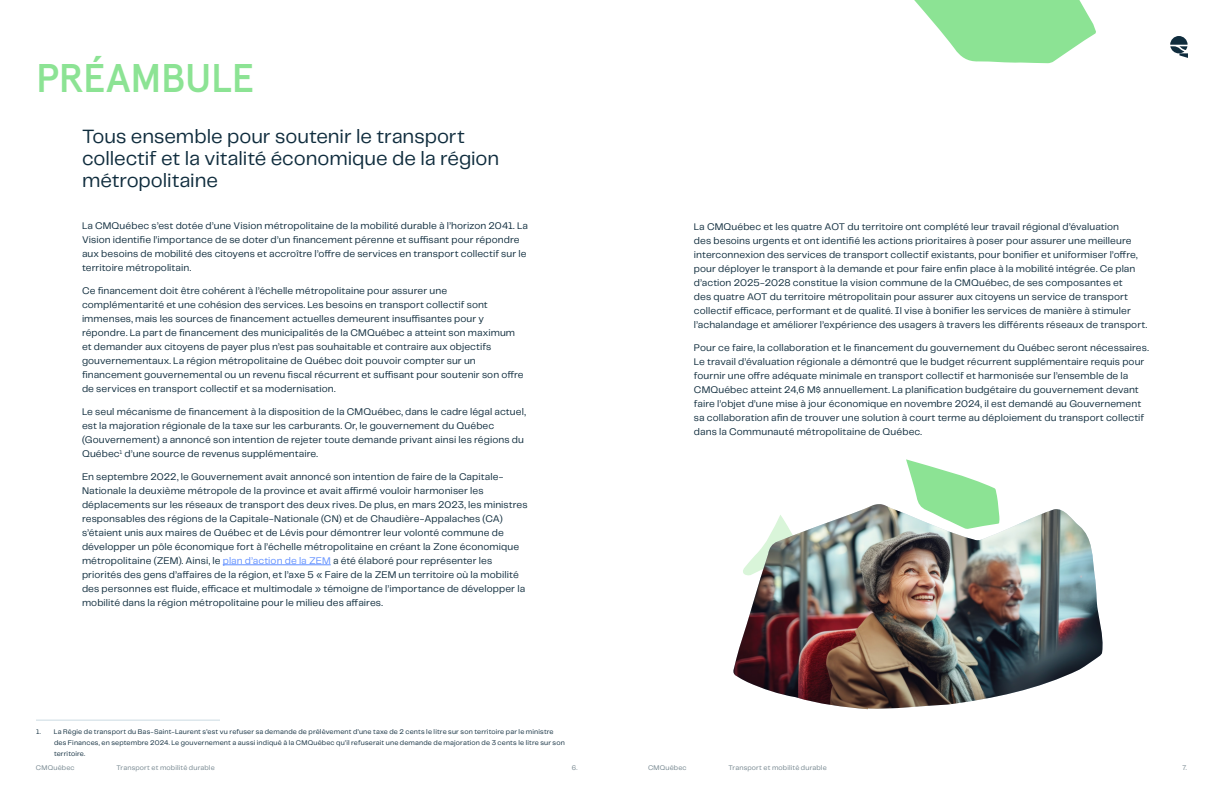
<style>
.page{position:relative;width:1224px;height:792px;background:#fff}
.page>*{position:absolute;margin:0;border:0;box-sizing:border-box;transform-origin:0 0}
.Apercu_-_40{font:500 40px "Apercu";letter-spacing:-.01em;color:#8ce394}
.PP_Telegarph_-_20{font:20px/22px "PP Telegraf";letter-spacing:-.005em;color:#0f2c3d}
.PP_Telegraph_-_10pt{font:10px/14px "PP Telegraf";letter-spacing:.01em;color:#0f2c3d}
.Note-bas-page{font:7px/11px "PP Telegraf";letter-spacing:.02em;color:#0f2c3d}
.t1{font:7px "PP Telegraf";letter-spacing:.02em;color:#72838c}
.s1{color:#6190ff}
</style>
<div class="page">
<svg style="left:1170px;top:36px;width:18px;height:22px"></svg>
<hr style="left:36px;top:720px;width:184px;height:1px;background:#cadae2">
<hr style="left:223px;top:565px;width:108px;height:1px;background:#6190ff">
<img style="left:733px;top:504px;width:370px;height:205px">
<svg style="left:906px;top:459px;width:94px;height:70px"></svg>
<svg style="left:914px;top:0;width:182px;height:63px"></svg>
<p class="Apercu_-_40" style="left:36px;top:47px;width:220px">PRÉAMBULE</p>
<p class="PP_Telegarph_-_20" style="left:82px;top:124px;width:419px">Tous ensemble pour soutenir le transport collectif et la vitalité économique de la région métropolitaine</p>
<p class="PP_Telegraph_-_10pt" style="left:82px;top:218px;width:447px">La CMQuébec s’est dotée d’une Vision métropolitaine de la mobilité durable à l’horizon 2041. La Vision identifie l’importance de se doter d’un financement pérenne et suffisant pour répondre aux besoins de mobilité des citoyens et accroître l’offre de services en transport collectif sur le territoire métropolitain.</p>
<p class="PP_Telegraph_-_10pt" style="left:82px;top:283px;width:443px">Ce financement doit être cohérent à l’échelle métropolitaine pour assurer une complémentarité et une cohésion des services. Les besoins en transport collectif sont immenses, mais les sources de financement actuelles demeurent insuffisantes pour y répondre. La part de financement des municipalités de la CMQuébec a atteint son maximum et demander aux citoyens de payer plus n’est pas souhaitable et contraire aux objectifs gouvernementaux. La région métropolitaine de Québec doit pouvoir compter sur un financement gouvernemental ou un revenu fiscal récurrent et suffisant pour soutenir son offre de services en transport collectif et sa modernisation.</p>
<p class="PP_Telegraph_-_10pt" style="left:82px;top:404px;width:445px">Le seul mécanisme de financement à la disposition de la CMQuébec, dans le cadre légal actuel, est la majoration régionale de la taxe sur les carburants. Or, le gouvernement du Québec (Gouvernement) a annoncé son intention de rejeter toute demande privant ainsi les régions du Québec<sup>1</sup> d’une source de revenus supplémentaire.</p>
<p class="PP_Telegraph_-_10pt" style="left:82px;top:469px;width:447px">En septembre 2022, le Gouvernement avait annoncé son intention de faire de la Capitale-Nationale la deuxième métropole de la province et avait affirmé vouloir harmoniser les déplacements sur les réseaux de transport des deux rives. De plus, en mars 2023, les ministres responsables des régions de la Capitale-Nationale (CN) et de Chaudière-Appalaches (CA) s’étaient unis aux maires de Québec et de Lévis pour démontrer leur volonté commune de développer un pôle économique fort à l’échelle métropolitaine en créant la Zone économique métropolitaine (ZEM). Ainsi, le <span class="s1">plan d’action de la ZEM</span> a été élaboré pour représenter les priorités des gens d’affaires de la région, et l’axe 5 « Faire de la ZEM un territoire où la mobilité des personnes est fluide, efficace et multimodale » témoigne de l’importance de développer la mobilité dans la région métropolitaine pour le milieu des affaires.</p>
<p class="PP_Telegraph_-_10pt" style="left:694px;top:219px;width:455px">La CMQuébec et les quatre AOT du territoire ont complété leur travail régional d’évaluation<br>des besoins urgents et ont identifié les actions prioritaires à poser pour assurer une meilleure interconnexion des services de transport collectif existants, pour bonifier et uniformiser l’offre, pour déployer le transport à la demande et pour faire enfin place à la mobilité intégrée. Ce plan d’action 2025-2028 constitue la vision commune de la CMQuébec, de ses composantes et<br>des quatre AOT du territoire métropolitain pour assurer aux citoyens un service de transport collectif efficace, performant et de qualité. Il vise à bonifier les services de manière à stimuler l’achalandage et améliorer l’expérience des usagers à travers les différents réseaux de transport.</p>
<p class="PP_Telegraph_-_10pt" style="left:694px;top:340px;width:456px">Pour ce faire, la collaboration et le financement du gouvernement du Québec seront nécessaires.<br>Le travail d’évaluation régionale a démontré que le budget récurrent supplémentaire requis pour fournir une offre adéquate minimale en transport collectif et harmonisée sur l’ensemble de la CMQuébec atteint 24,6 M$ annuellement. La planification budgétaire du gouvernement devant faire l’objet d’une mise à jour économique en novembre 2024, il est demandé au Gouvernement sa collaboration afin de trouver une solution à court terme au déploiement du transport collectif dans la Communauté métropolitaine de Québec.</p>
<p class="Note-bas-page" style="left:54px;top:726px;width:512px;text-indent:-18px">1. La Régie de transport du Bas-Saint-Laurent s’est vu refuser sa demande de prélèvement d’une taxe de 2 cents le litre sur son territoire par le ministre des Finances, en septembre 2024. Le gouvernement a aussi indiqué à la CMQuébec qu’il refuserait une demande de majoration de 3 cents le litre sur son territoire.</p>
<p class="t1" style="left:36px;top:763px;width:40px">CMQuébec</p>
<p class="t1" style="left:117px;top:763px;width:100px">Transport et mobilité durable</p>
<p class="t1" style="left:648px;top:763px;width:40px">CMQuébec</p>
<p class="t1" style="left:729px;top:763px;width:100px">Transport et mobilité durable</p>
<p class="t1" style="left:572px;top:763px;width:7px">6.</p>
<p class="t1" style="left:1182px;top:763px;width:6px">7.</p>
</div>
